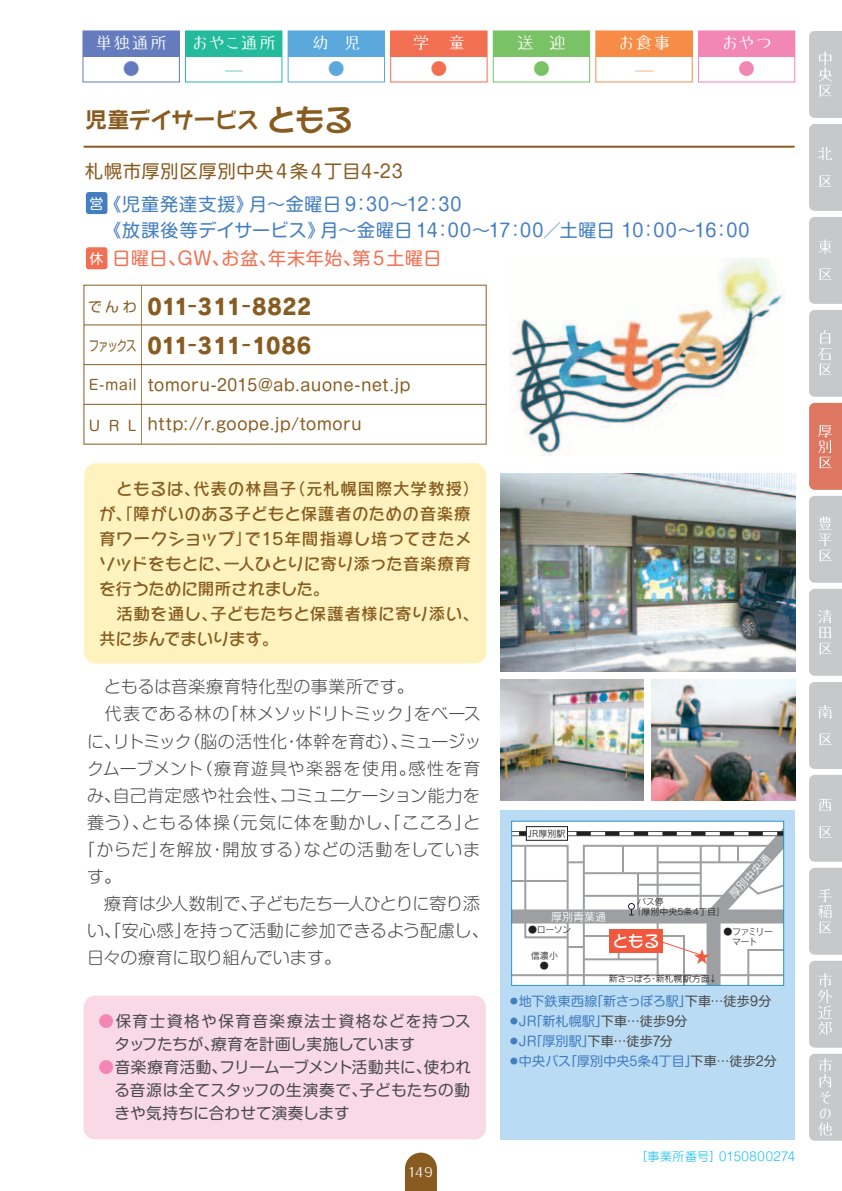
<style>
.page{position:relative;width:842px;height:1191px;background:#fff}
.page>*{position:absolute;margin:0;border:0;box-sizing:border-box;transform-origin:0 0}
.t1{font:22px/39.2px "Rodin Pro N EB";letter-spacing:.005em;color:#885c21;scale:.95 1}
.t2{font:22px "Rodin Happy Pro B";letter-spacing:-.01em;color:#885c21}
.t3{font:18px/26px "Shin M Go Pro";letter-spacing:.055em;color:#437ec1}
.t4{font:18px "Shin M Go Pro";letter-spacing:.035em;color:#f36f51}
.t5{font:18px "Shin M Go Pro";letter-spacing:.04em;color:#885c21}
.t6{font:300 17px "Shin M Go Pro";letter-spacing:.015em;color:#4b4c4d}
.t7{font:300 17px "Shin M Go Pro";letter-spacing:-.015em;color:#4b4c4d}
.t8{font:300 17px "Shin M Go Pro";letter-spacing:.05em;color:#4b4c4d}
.t9{font:300 17px "Shin M Go Pro";letter-spacing:-.005em;color:#4b4c4d}
.t10{font:300 17px "Shin M Go Pro";letter-spacing:.055em;color:#4b4c4d}
.t11{font:300 17px "Shin M Go Pro";letter-spacing:.075em;color:#4b4c4d}
.t12{font:17px "Budo Std L";letter-spacing:.04em;color:#fff}
.t13{font:17px "Budo Std L";color:#647bbd}
.t14{font:17px "Budo Std L";color:#24bb9d}
.t15{font:17px "Budo Std L";color:#5ba8dc}
.t16{font:17px "Budo Std L";color:#f36f51}
.t17{font:17px "Budo Std L";color:#79c366}
.t18{font:17px "Budo Std L";color:#f68c45}
.t19{font:17px "Budo Std L";color:#f287b6}
.t20{font:16.6px/25px "Rodin Happy Pro DB";letter-spacing:.01em;color:#885c21}
.t21{font:16px "Shin M Go Pro";letter-spacing:.03em;color:#885c21}
.t22{font:16px "Rodin Happy Pro DB";color:#fff}
.t23{font:16px "Rodin Pro N M";color:#f0593e}
.t24{font:15.6px/23px "Shin M Go Pro";letter-spacing:.02em;color:#4b4c4d;text-align:justify}
.t25{font:15.6px/23px "Shin M Go Pro";letter-spacing:.06em;color:#4b4c4d}
.t26{font:14px "Shin M Go Pro";letter-spacing:.035em;color:#885c21}
.t27{font:14px "Shin M Go Pro";letter-spacing:.035em;color:#885c21;scale:.75 1}
.t28{font:14px "Budo Std L";color:#fff}
.t29{font:14px "Shin M Go Pro";color:#fff}
.t30{font:13px "Shin M Go Pro";letter-spacing:.015em;color:#437ec1}
.t31{font:300 12px "Shin M Go Pro";letter-spacing:.04em;color:#15c0f2}
.t32{font:11px "Rodin Pro N M";color:#fff}
.t33{font:9px/10px "Rodin Pro N M";letter-spacing:-.02em;color:#231f20;text-align:center}
.t34{font:9px/10px "Rodin Pro N M";letter-spacing:-.105em;color:#231f20}
.s1{font-size:30px}
.s2{font-size:14px;color:#fff}
.s3{font-family:"Rodin Pro N DB"}
.s4{color:#f287b6}
.s5{color:#4b4c4d}
</style>
<div class="page">
<svg style="left:405px;top:1152px;width:32px;height:39px"></svg>
<svg style="left:809px;top:31px;width:33px;height:87px;background:#cacbcc"></svg>
<div style="left:809px;top:124px;width:33px;height:87px;background:#c7c8ca"></div>
<svg style="left:809px;top:217px;width:33px;height:87px;background:#c9cacc"></svg>
<svg style="left:809px;top:310px;width:33px;height:87px;background:#c9cacc"></svg>
<svg style="left:809px;top:403px;width:33px;height:87px;background:#df7f6b"></svg>
<svg style="left:809px;top:496px;width:33px;height:87px;background:#cacbcd"></svg>
<svg style="left:809px;top:589px;width:33px;height:87px;background:#cacbcd"></svg>
<div style="left:809px;top:682px;width:33px;height:87px;background:#c7c8ca"></div>
<div style="left:809px;top:775px;width:33px;height:86px;background:#c7c8ca"></div>
<svg style="left:809px;top:867px;width:33px;height:87px;background:#cacbcd"></svg>
<svg style="left:809px;top:960px;width:33px;height:87px;background:#cbccce"></svg>
<svg style="left:809px;top:1053px;width:33px;height:87px;background:#cbccce"></svg>
<div style="left:84px;top:995px;width:402px;height:144px;background:#fad9e7;border-radius:11px"></div>
<div style="left:83px;top:31px;width:96px;height:25px;background:#647bbd"></div>
<div style="left:82px;top:30px;width:98px;height:52px;border:1px solid #647bbd"></div>
<div style="left:186px;top:31px;width:96px;height:25px;background:#24bb9d"></div>
<div style="left:185px;top:30px;width:97px;height:52px;border:1px solid #24bb9d"></div>
<div style="left:288px;top:31px;width:96px;height:25px;background:#5ba8dc"></div>
<div style="left:288px;top:30px;width:97px;height:52px;border:1px solid #5ba8dc"></div>
<div style="left:391px;top:31px;width:96px;height:25px;background:#f36f51"></div>
<div style="left:390px;top:30px;width:98px;height:52px;border:1px solid #f36f51"></div>
<div style="left:493px;top:31px;width:97px;height:25px;background:#79c366"></div>
<div style="left:493px;top:30px;width:97px;height:52px;border:1px solid #79c366"></div>
<div style="left:596px;top:31px;width:96px;height:25px;background:#f68c45"></div>
<div style="left:595px;top:30px;width:98px;height:52px;border:1px solid #f68c45"></div>
<div style="left:698px;top:31px;width:97px;height:25px;background:#f287b6"></div>
<div style="left:698px;top:30px;width:97px;height:52px;border:1px solid #f287b6"></div>
<hr style="left:84px;top:146px;width:710px;height:2px;background:#885c21">
<div style="left:500px;top:810px;width:295px;height:329px;background:#b9dbf3"></div>
<img style="left:509px;top:258px;width:276px;height:197px">
<img style="left:500px;top:474px;width:295px;height:197px">
<img style="left:500px;top:679px;width:144px;height:121px">
<img style="left:652px;top:679px;width:143px;height:121px">
<svg style="left:513px;top:822px;width:269px;height:162px;background:#e4e0df"></svg>
<div style="left:511px;top:820px;width:273px;height:166px;border:1px solid #2694c9"></div>
<div style="left:86px;top:192px;width:21px;height:22px;background:#437ec1;border-radius:3px"></div>
<div style="left:86px;top:247px;width:21px;height:22px;background:#f36f51;border-radius:3px"></div>
<hr style="left:84px;top:324px;width:402px;height:1px;background:#885c21">
<hr style="left:141px;top:285px;width:1px;height:159px;background:#a78255">
<hr style="left:84px;top:364px;width:402px;height:1px;background:#885c21">
<hr style="left:84px;top:404px;width:402px;height:1px;background:#885c21">
<div style="left:84px;top:463px;width:402px;height:200px;background:#fef3be;border-radius:11px"></div>
<p class="t12" style="left:96px;top:31px;width:73px">単独通所</p>
<p class="t12" style="left:192px;top:31px;width:86px">おやこ通所</p>
<p class="t12" style="left:312px;top:31px;width:50px">幼 児</p>
<p class="t12" style="left:413px;top:31px;width:54px">学　童</p>
<p class="t12" style="left:517px;top:31px;width:50px">送 迎</p>
<p class="t12" style="left:618px;top:31px;width:54px">お食事</p>
<p class="t12" style="left:721px;top:31px;width:52px">おやつ</p>
<p class="t13" style="left:123px;top:56px;width:19px">●</p>
<p class="t14" style="left:225px;top:56px;width:18px">̶</p>
<p class="t15" style="left:328px;top:56px;width:18px">●</p>
<p class="t16" style="left:430px;top:56px;width:18px">●</p>
<p class="t17" style="left:533px;top:56px;width:18px">●</p>
<p class="t18" style="left:636px;top:56px;width:18px">̶</p>
<p class="t19" style="left:738px;top:56px;width:18px">●</p>
<p class="t2" style="left:85px;top:105px;width:270px">児童デイサービス <span class="s1">ともる</span></p>
<p class="t5" style="left:85px;top:157px;width:319px">札幌市厚別区厚別中央４条４丁目4-23</p>
<p class="t29" style="left:89px;top:192px;width:15px">営</p>
<p class="t3" style="left:104px;top:189px;width:647px">《児童発達支援》月～金曜日 9：30～12：30<br>《放課後等デイサービス》月～金曜日 14：00～17：00／土曜日 10：00～16：00</p>
<p class="t4" style="left:89px;top:244px;width:354px"><span class="s2">休</span> 日曜日、GW、お盆、年末年始、第５土曜日</p>
<p class="t26" style="left:88px;top:295px;width:50px">でんわ</p>
<p class="t27" style="left:89px;top:334px;width:65px">ファックス</p>
<p class="t26" style="left:89px;top:373px;width:49px">E-mail</p>
<p class="t26" style="left:89px;top:414px;width:49px">URL</p>
<p class="t1" style="left:147px;top:286px;width:174px">011<span class="s3">-</span>311<span class="s3">-</span>8822<br>011<span class="s3">-</span>311<span class="s3">-</span>1086</p>
<p class="t21" style="left:147px;top:372px;width:264px">tomoru-2015@ab.auone-net.jp</p>
<p class="t21" style="left:147px;top:411px;width:216px">http://r.goope.jp/tomoru</p>
<p class="t20" style="left:99px;top:476px;width:382px">　ともるは、代表の林昌子（元札幌国際大学教授）が、「障がいのある子どもと保護者のための音楽療育ワークショップ」で15年間指導し培ってきたメソッドをもとに、一人ひとりに寄り添った音楽療育を行うために開所されました。<br>　活動を通し、子どもたちと保護者様に寄り添い、共に歩んでまいります。</p>
<p class="t6" style="left:87px;top:673px;width:328px">　ともるは音楽療育特化型の事業所です。</p>
<p class="t9" style="left:87px;top:700px;width:395px">　代表である林の「林メソッドリトミック」をベース</p>
<p class="t7" style="left:87px;top:727px;width:396px">に、リトミック（脳の活性化・体幹を育む）、ミュージッ</p>
<p class="t11" style="left:87px;top:754px;width:395px">クムーブメント（療育遊具や楽器を使用。感性を育</p>
<p class="t6" style="left:87px;top:781px;width:394px">み、自己肯定感や社会性、コミュニケーション能力を</p>
<p class="t8" style="left:87px;top:808px;width:395px">養う）、ともる体操（元気に体を動かし、「こころ」と</p>
<p class="t10" style="left:79px;top:835px;width:403px">「からだ」を解放・開放する）などの活動をしていま</p>
<p class="t6" style="left:87px;top:862px;width:35px">す。</p>
<p class="t7" style="left:87px;top:889px;width:394px">　療育は少人数制で、子どもたち一人ひとりに寄り添</p>
<p class="t6" style="left:87px;top:916px;width:403px">い、「安心感」を持って活動に参加できるよう配慮し、</p>
<p class="t6" style="left:87px;top:943px;width:256px">日々の療育に取り組んでいます。</p>
<p class="t25" style="left:114px;top:1007px;width:358px;text-indent:-16px"><span class="s4">●</span>保育士資格や保育音楽療法士資格などを持つスタッフたちが、療育を計画し実施しています</p>
<p class="t24" style="left:114px;top:1053px;width:358px;text-indent:-16px"><span class="s4">●</span>音楽療育活動、フリームーブメント活動共に、使われる音源は全てスタッフの生演奏で、子どもたちの動きや気持ちに合わせて演奏します</p>
<p class="t28" style="left:409px;top:1161px;width:26px">149</p>
<p class="t33" style="left:528px;top:828px;width:39px">JR厚別駅</p>
<p class="t32" style="left:551px;top:909px;width:57px">厚別青葉通</p>
<p class="t33" style="left:528px;top:924px;width:45px">●ローソン</p>
<p class="t33" style="left:531px;top:950px;width:29px">信濃小●</p>
<p class="t33" style="left:633px;top:896px;width:94px;text-align:left;text-indent:4px">バス停<br>「厚別中央5条4丁目」</p>
<p class="t32" style="left:726px;top:891px;width:56px;rotate:-48deg">厚別中央通</p>
<p class="t22" style="left:612px;top:930px;width:49px">ともる</p>
<p class="t34" style="left:723px;top:926px;width:51px">●ファミリー　マート</p>
<p class="t23" style="left:694px;top:946px;width:17px">★</p>
<p class="t33" style="left:609px;top:972px;width:110px">新さっぽろ・新札幌駅方面↓</p>
<p class="t30" style="left:510px;top:990px;width:263px"><sup>●</sup>地下鉄東西線「新さっぽろ駅」<span class="s5">下車…徒歩9分</span></p>
<p class="t30" style="left:510px;top:1010px;width:179px"><sup>●</sup>JR「新札幌駅」<span class="s5">下車…徒歩9分</span></p>
<p class="t30" style="left:510px;top:1030px;width:164px"><sup>●</sup>JR「厚別駅」<span class="s5">下車…徒歩7分</span></p>
<p class="t30" style="left:510px;top:1050px;width:268px"><sup>●</sup>中央バス「厚別中央5条4丁目」<span class="s5">下車…徒歩2分</span></p>
<p class="t31" style="left:635px;top:1146px;width:161px">［事業所番号］0150800274</p>
</div>
